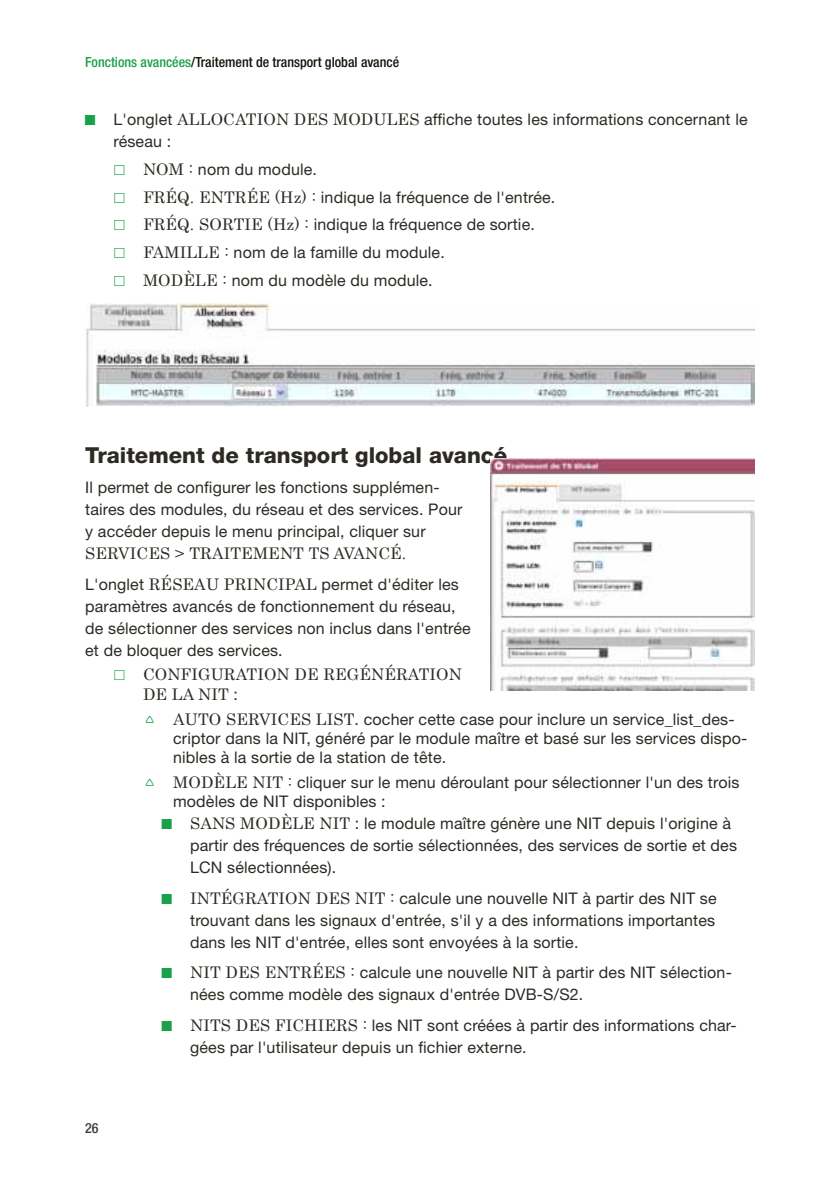
<style>
.page{position:relative;width:840px;height:1191px;background:#fff}
.page>*{position:absolute;margin:0;border:0;box-sizing:border-box;transform-origin:0 0}
.t1{font:800 22px "Helvetica Neue LT Std";color:#2c2a23}
.t2{font:16px/22px "Helvetica Neue LT Std";letter-spacing:.01em;color:#2c2a23}
.t3{font:16px "Century";letter-spacing:.01em;color:#2c2a23}
.t4{font:500 condensed 14px "Helvetica Neue LT Std";color:#15120a}
.t5{font:500 condensed 14px "Helvetica Neue LT Std";color:#3e3d40}
.s1{color:#1aa048}
.s2{font-family:"Helvetica Neue LT Std"}
.s3{font-family:"Century"}
</style>
<div class="page">
<img style="left:490px;top:459px;width:264px;height:231px">
<img style="left:86px;top:303px;width:668px;height:103px">
<p class="t4" style="left:85px;top:53px;width:315px"><span class="s1">Fonctions avancées</span>/Traitement de transport global avancé</p>
<p class="t3" style="left:113px;top:106px;width:272px"><span class="s2">L'onglet</span> ALLOCATION DES MODULES</p>
<p class="t2" style="left:424px;top:108px;width:325px">affiche toutes les informations concernant le</p>
<p class="t2" style="left:113px;top:130px;width:59px">réseau :</p>
<p class="t3" style="left:143px;top:156px;width:12px">NOM</p>
<p class="t2" style="left:143px;top:155px;width:413px;line-height:27.6px;text-indent:46px"><span class="s3">:</span> nom du module.<br><span class="s3">FRÉQ. ENTRÉE (HZ) :</span> indique la fréquence de l'entrée.<br><span class="s3">FRÉQ. SORTIE (HZ) :</span> indique la fréquence de sortie.<br><span class="s3">FAMILLE :</span> nom de la famille du module.</p>
<p class="t3" style="left:143px;top:266px;width:50px">MODÈLE</p>
<p class="t2" style="left:222px;top:269px;width:212px"><span class="s3">:</span> nom du modèle du module.</p>
<h1 class="t1" style="left:85px;top:441px;width:423px">Traitement de transport global avancé</h1>
<p class="t2" style="left:85px;top:476px;width:378px">Il permet de configurer les fonctions supplémen&shy;taires des modules, du réseau et des services. Pour y accéder depuis le menu principal, cliquer sur</p>
<p class="t3" style="left:85px;top:540px;width:12px">SERVICES</p>
<p class="t3" style="left:175px;top:540px;width:171px">&gt; TRAITEMENT TS AVANCÉ</p>
<p class="t3" style="left:401px;top:540px;width:6px">.</p>
<p class="t2" style="left:85px;top:572px;width:77px">L'onglet <span class="s3">RÉSEAU</span></p>
<p class="t3" style="left:224px;top:570px;width:22px">PRINCI</p>
<p class="t2" style="left:85px;top:572px;width:387px;text-indent:199px"><span class="s3">PAL</span> permet d'éditer les paramètres avancés de fonctionnement du réseau, de sélectionner des services non inclus dans l'entrée et de bloquer des services.</p>
<p class="t3" style="left:143px;top:661px;width:13px">CONFIGURATION</p>
<p class="t3" style="left:294px;top:661px;width:169px">D E REGÉNÉRATION</p>
<p class="t3" style="left:143px;top:680px;width:67px">DE LA NIT</p>
<p class="t2" style="left:233px;top:683px;width:6px">:</p>
<p class="t3" style="left:173px;top:705px;width:13px">AUTO</p>
<p class="t3" style="left:226px;top:705px;width:12px">SERVICES</p>
<p class="t3" style="left:316px;top:705px;width:11px">LIST</p>
<p class="t2" style="left:173px;top:709px;width:575px;line-height:19.2px;text-indent:181px">. cocher cette case pour inclure un service_list_des&shy;criptor dans la NIT, généré par le module maître et basé sur les services dispo&shy;nibles à la sortie de la station de tête.</p>
<p class="t3" style="left:173px;top:768px;width:53px">MODÈLE</p>
<p class="t3" style="left:252px;top:768px;width:9px">NIT</p>
<p class="t2" style="left:173px;top:772px;width:567px;line-height:19.2px;text-indent:115px"><span class="s3">:</span> cliquer sur le menu déroulant pour sélectionner l'un des trois modèles de NIT disponibles :</p>
<p class="t3" style="left:190px;top:810px;width:12px">SANS</p>
<p class="t3" style="left:240px;top:810px;width:53px">MODÈLE</p>
<p class="t3" style="left:319px;top:810px;width:11px">NIT</p>
<p class="t2" style="left:190px;top:812px;width:548px;text-indent:165px">: le module maître génère une NIT depuis l'origine à partir des fréquences de sortie sélectionnées, des services de sortie et des<br>LCN sélectionnées).</p>
<p class="t3" style="left:190px;top:884px;width:12px">INTÉGRATION</p>
<p class="t3" style="left:315px;top:884px;width:48px">DES NIT</p>
<p class="t2" style="left:190px;top:886px;width:528px;text-align:justify;text-indent:200px"><span class="s3">:</span> calcule une nouvelle NIT à partir des NIT se trouvant dans les signaux d'entrée, s'il y a des informations importantes dans les NIT d'entrée, elles sont envoyées à la sortie.</p>
<p class="t3" style="left:190px;top:959px;width:11px">NIT</p>
<p class="t3" style="left:225px;top:959px;width:51px">DES ENTRÉES</p>
<p class="t2" style="left:190px;top:961px;width:543px;text-indent:160px"><span class="s3">:</span> calcule une nouvelle NIT à partir des NIT sélection&shy;nées comme modèle des signaux d'entrée DVB-S/S2.</p>
<p class="t3" style="left:190px;top:1011px;width:11px">NITS</p>
<p class="t3" style="left:235px;top:1011px;width:50px">DES FIC</p>
<p class="t3" style="left:304px;top:1011px;width:23px">HIERS</p>
<p class="t2" style="left:190px;top:1013px;width:548px;text-indent:172px"><span class="s3">:</span> les NIT sont créées à partir des informations char&shy;gées par l'utilisateur depuis un fichier externe.</p>
<p class="t5" style="left:85px;top:1119px;width:15px">26</p>
</div>
